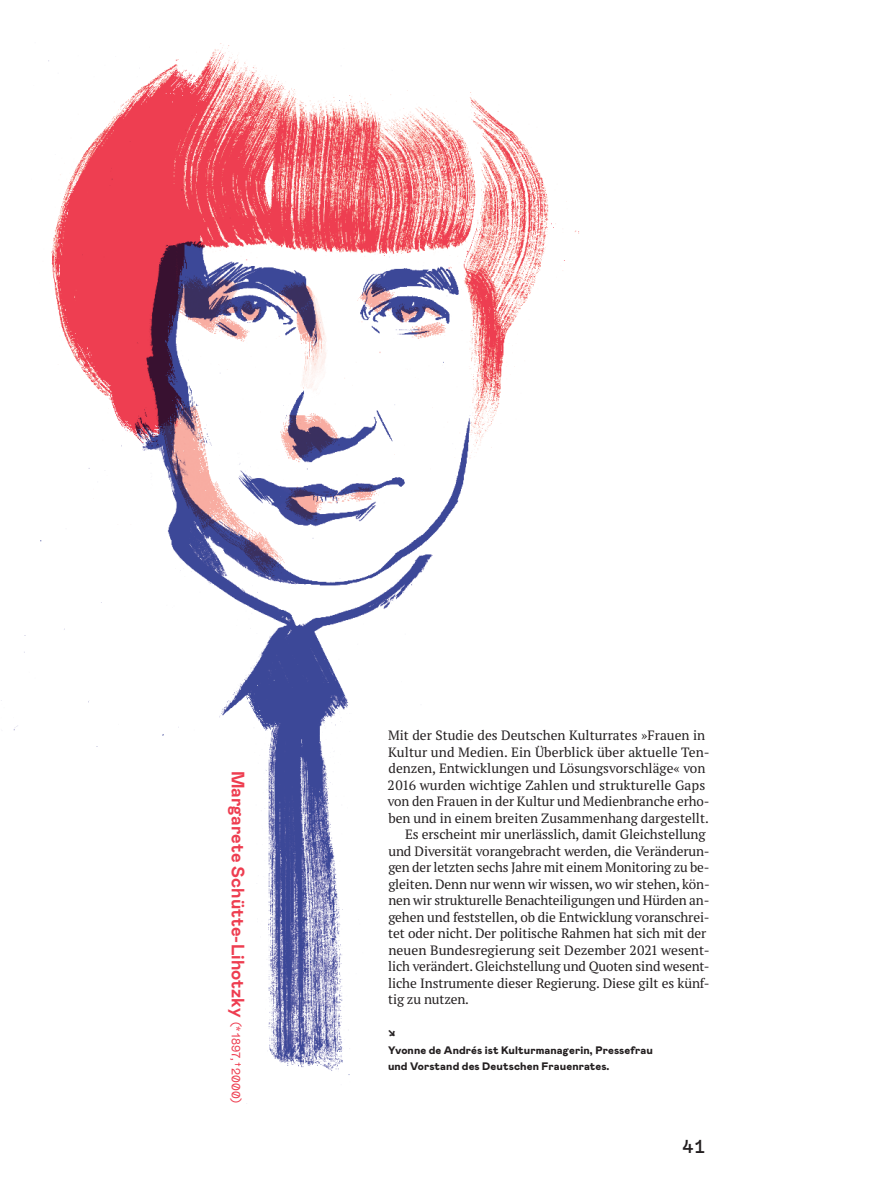
<style>
.page{position:relative;width:893px;height:1191px;background:#fff}
.page>*{position:absolute;margin:0;border:0;box-sizing:border-box;transform-origin:0 0}
.t1{font:500 18.75px "Mabry Pro";color:#231f20}
.t2{font:700 18px "Mabry Pro";color:#ee3d50}
.t3{font:13.5px "PT Serif Pro";letter-spacing:-.01em;color:#231f20}
.t4{font:900 10.8px/16.5px "Mabry Pro";letter-spacing:.01em;color:#231f20}
.s1{font-weight:400;font-size:12px}
</style>
<div class="page">
<img style="left:1px;top:43px;width:578px;height:1061px">
<h2 class="t2" style="left:251px;top:770px;width:334px;rotate:90deg">Margarete Schütte-Lihotzky <span class="s1">(* 1897, †2000)</span></h2>
<p class="t3" style="left:388px;top:726px;width:319px">Mit der Studie des Deutschen Kulturrates »Frauen in</p>
<p class="t3" style="left:388px;top:743px;width:323px">Kultur und Medien. Ein Überblick über aktuelle Ten-</p>
<p class="t3" style="left:388px;top:759px;width:318px">denzen, Entwicklungen und Lösungsvorschläge« von</p>
<p class="t3" style="left:388px;top:776px;width:319px">2016 wurden wichtige Zahlen und strukturelle Gaps</p>
<p class="t3" style="left:388px;top:792px;width:323px">von den Frauen in der Kultur und Medienbranche erho-</p>
<p class="t3" style="left:388px;top:809px;width:322px">ben und in einem breiten Zusammenhang dargestellt.</p>
<p class="t3" style="left:405px;top:825px;width:302px">Es erscheint mir unerlässlich, damit Gleichstellung</p>
<p class="t3" style="left:388px;top:842px;width:323px">und Diversität vorangebracht werden, die Veränderun-</p>
<p class="t3" style="left:388px;top:858px;width:323px">gen der letzten sechs Jahre mit einem Monitoring zu be-</p>
<p class="t3" style="left:388px;top:875px;width:323px">gleiten. Denn nur wenn wir wissen, wo wir stehen, kön-</p>
<p class="t3" style="left:388px;top:891px;width:323px">nen wir strukturelle Benachteiligungen und Hürden an-</p>
<p class="t3" style="left:388px;top:908px;width:323px">gehen und feststellen, ob die Entwicklung voranschrei-</p>
<p class="t3" style="left:388px;top:924px;width:320px">tet oder nicht. Der politische Rahmen hat sich mit der</p>
<p class="t3" style="left:388px;top:941px;width:323px">neuen Bundesregierung seit Dezember 2021 wesent-</p>
<p class="t3" style="left:388px;top:957px;width:323px">lich verändert. Gleichstellung und Quoten sind wesent-</p>
<p class="t3" style="left:388px;top:974px;width:323px">liche Instrumente dieser Regierung. Diese gilt es künf-</p>
<p class="t3" style="left:388px;top:990px;width:82px">tig zu nutzen.</p>
<p class="t4" style="left:388px;top:1024px;width:266px">↘<br>Yvonne de Andrés ist Kulturmanagerin, Pressefrau und Vorstand des Deutschen Frauenrates.</p>
<h1 class="t1" style="left:682px;top:1132px;width:25px">41</h1>
</div>
